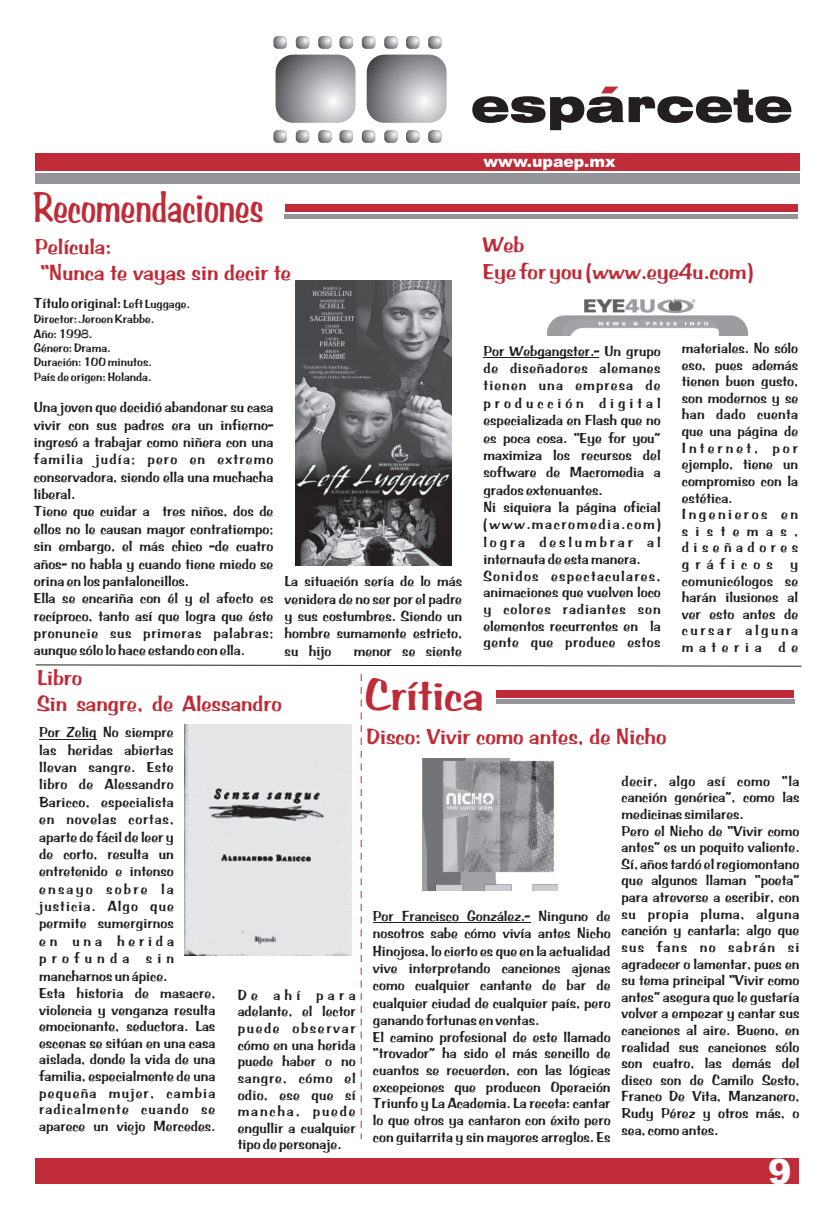
<style>
.page{position:relative;width:833px;height:1205px;background:#fff}
.page>*{position:absolute;margin:0;border:0;box-sizing:border-box;transform-origin:0 0}
.t1{font:45px "BRADDON";color:#bf2b37;scale:.72 1}
.t2{font:45px "BRADDON";color:#bf2b37}
.t3{font:900 35px "Arial";color:#fff}
.t4{font:22.5px/26px "BRADDON";color:#bf2b37}
.t5{font:900 15.75px "Arial";color:#fff}
.t6{font:15px/16.6px "BRADDON";color:#231f20}
.t7{font:12.5px/14.5px "BRADDON";color:#231f20}
.s1{font-size:12.5px}
</style>
<div class="page">
<div style="left:35px;top:1158px;width:763px;height:25px;background:#bf2b37"></div>
<svg style="left:472px;top:87px;width:319px;height:43px"></svg>
<div style="left:35px;top:153px;width:765px;height:17px;background:#bf2b37"></div>
<div style="left:35px;top:173px;width:765px;height:10px;background:#939598"></div>
<svg style="left:276px;top:55px;width:79px;height:68px;background:#9fa0a3"></svg>
<svg style="left:273px;top:36px;width:14px;height:13px"></svg>
<svg style="left:367px;top:55px;width:80px;height:68px;background:#9fa1a3"></svg>
<svg style="left:318px;top:36px;width:14px;height:13px"></svg>
<svg style="left:296px;top:36px;width:13px;height:13px"></svg>
<svg style="left:406px;top:36px;width:14px;height:13px"></svg>
<svg style="left:428px;top:36px;width:14px;height:13px"></svg>
<svg style="left:339px;top:36px;width:14px;height:13px"></svg>
<svg style="left:384px;top:36px;width:14px;height:13px"></svg>
<svg style="left:362px;top:36px;width:13px;height:13px"></svg>
<svg style="left:273px;top:130px;width:14px;height:13px"></svg>
<svg style="left:318px;top:130px;width:14px;height:13px"></svg>
<svg style="left:296px;top:130px;width:13px;height:13px"></svg>
<svg style="left:406px;top:130px;width:14px;height:13px"></svg>
<svg style="left:428px;top:130px;width:14px;height:13px"></svg>
<svg style="left:339px;top:130px;width:14px;height:13px"></svg>
<svg style="left:384px;top:130px;width:14px;height:13px"></svg>
<svg style="left:362px;top:130px;width:13px;height:13px"></svg>
<hr style="left:483px;top:357px;width:116px;height:1px;background:#231f20">
<hr style="left:39px;top:739px;width:58px;height:1px;background:#231f20">
<hr style="left:373px;top:922px;width:157px;height:1px;background:#231f20">
<img style="left:185px;top:725px;width:166px;height:230px">
<img style="left:422px;top:758px;width:136px;height:132px">
<img style="left:548px;top:299px;width:200px;height:36px">
<img style="left:295px;top:281px;width:157px;height:285px">
<div style="left:285px;top:204px;width:513px;height:7px;background:#bf2b37"></div>
<hr style="left:285px;top:214px;width:513px;height:4px;background:#939598">
<svg style="left:361px;top:674px;width:1px;height:465px"></svg>
<svg style="left:35px;top:664px;width:767px;height:2px"></svg>
<div style="left:496px;top:690px;width:298px;height:7px;background:#bf2b37"></div>
<hr style="left:496px;top:700px;width:298px;height:4px;background:#939598">
<h1 class="t1" style="left:33px;top:181px;width:322px">Recomendaciones</h1>
<p class="t5" style="left:483px;top:156px;width:134px">www.upaep.mx</p>
<h3 class="t4" style="left:35px;top:235px;width:258px">Película:<br>“Nunca te vayas sin decir te</h3>
<h3 class="t4" style="left:483px;top:233px;width:272px">Web<br>Eye for you (www.eye4u.com)</h3>
<p class="t6" style="left:34px;top:295px;width:158px">Título original: <span class="s1">Left Luggage.</span></p>
<p class="t7" style="left:34px;top:312px;width:122px">Director: Jeroen Krabbe.<br>Año: 1998.<br>Género: Drama.<br>Duración: 100 minutos.<br>País de origen: Holanda.</p>
<p class="t6" style="left:34px;top:399px;width:241px;line-height:17.4px">Una joven que decidió abandonar su casa vivir con sus padres era un infierno&shy;ingresó a trabajar como niñera con una familia judía; pero en extremo conservadora, siendo ella una muchacha liberal.<br>Tiene que cuidar a tres niños, dos de ellos no le causan mayor contratiempo; sin embargo, el más chico -de cuatro años- no habla y cuando tiene miedo se orina en los pantaloncillos.<br>Ella se encariña con él y el afecto es recíproco, tanto así que logra que éste pronuncie sus primeras palabras; aunque sólo lo hace estando con ella.</p>
<p class="t6" style="left:285px;top:573px;width:179px;line-height:17.4px;text-align:justify">La situación sería de lo más venidera de no ser por el padre y sus costumbres. Siendo un hombre sumamente estricto, su hijo</p>
<p class="t6" style="left:354px;top:643px;width:110px">menor se siente</p>
<p class="t6" style="left:483px;top:343px;width:179px;line-height:17.1px">Por Webgangster.- Un grupo de diseñadores alemanes tienen una empresa de producción digital especializada en Flash que no es poca cosa. “Eye for you” maximiza los recursos del software de Macromedia a grados extenuantes.<br>Ni siquiera la página oficial (www.macromedia.com) logra deslumbrar al internauta de esta manera.<br>Sonidos espectaculares, animaciones que vuelven loco y colores radiantes son elementos recurrentes en la gente que produce estos</p>
<h3 class="t4" style="left:37px;top:665px;width:246px">Libro<br>Sin sangre, de Alessandro</h3>
<h1 class="t2" style="left:365px;top:669px;width:120px">Crítica</h1>
<p class="t6" style="left:682px;top:340px;width:118px">materiales. No sólo eso, pues además tienen buen gusto, son modernos y se han dado cuenta que una página de<br>Internet, por ejemplo, tiene un compromiso con la estética.<br>Ingenieros en sistemas, diseñadores gráficos y comunicólogos se harán ilusiones al ver esto antes de cursar alguna materia de</p>
<p class="t6" style="left:39px;top:724px;width:178px;line-height:17.1px">Por Zelig No siempre<br>las heridas abiertas<br>llevan sangre. Este<br>libro de Alessandro<br>Baricco, especialista<br>en novelas cortas, aparte de fácil de leer y<br>de corto, resulta un entretenido e intenso ensayo sobre la justicia. Algo que permite sumergirnos<br>en una herida profunda sin mancharnos un ápice.<br>Esta historia de masacre, violencia y venganza resulta emocionante, seductora. Las escenas se sitúan en una casa aislada, donde la vida de una familia, especialmente de una pequeña mujer, cambia radicalmente cuando se aparece un viejo Mercedes.</p>
<h3 class="t4" style="left:367px;top:724px;width:301px">Disco: Vivir como antes, de Nicho</h3>
<p class="t6" style="left:238px;top:987px;width:119px;text-align:justify">De ahí para adelante, el lector puede observar cómo en una herida puede haber o no sangre, cómo el odio, ese que sí mancha, puede engullir a cualquier tipo de personaje.</p>
<p class="t6" style="left:373px;top:908px;width:239px;line-height:17px">Por Francisco González.- Ninguno de nosotros sabe cómo vivía antes Nicho Hinojosa, lo cierto es que en la actualidad vive interpretando canciones ajenas como cualquier cantante de bar de cualquier ciudad de cualquier país, pero ganando fortunas en ventas.<br>El camino profesional de este llamado “trovador” ha sido el más sencillo de cuantos se recuerden, con las lógicas excepciones que producen Operación Triunfo y La Academia. La receta: cantar lo que otros ya cantaron con éxito pero con guitarrita y sin mayores arreglos. Es</p>
<p class="t6" style="left:621px;top:773px;width:179px">decir, algo así como “la canción genérica”, como las medicinas similares.<br>Pero el Nicho de “Vivir como antes” es un poquito valiente.<br>Sí, años tardó el regiomontano que algunos llaman “poeta” para atreverse a escribir, con su propia pluma, alguna canción y cantarla; algo que sus fans no sabrán si agradecer o lamentar, pues en su tema principal “Vivir como antes” asegura que le gustaría volver a empezar y cantar sus canciones al aire. Bueno, en realidad sus canciones sólo son cuatro, las demás del disco son de Camilo Sesto,<br>Franco De Vita, Manzanero,<br>Rudy Pérez y otros más, o sea, como antes.</p>
<h2 class="t3" style="left:768px;top:1158px;width:25px">9</h2>
</div>
